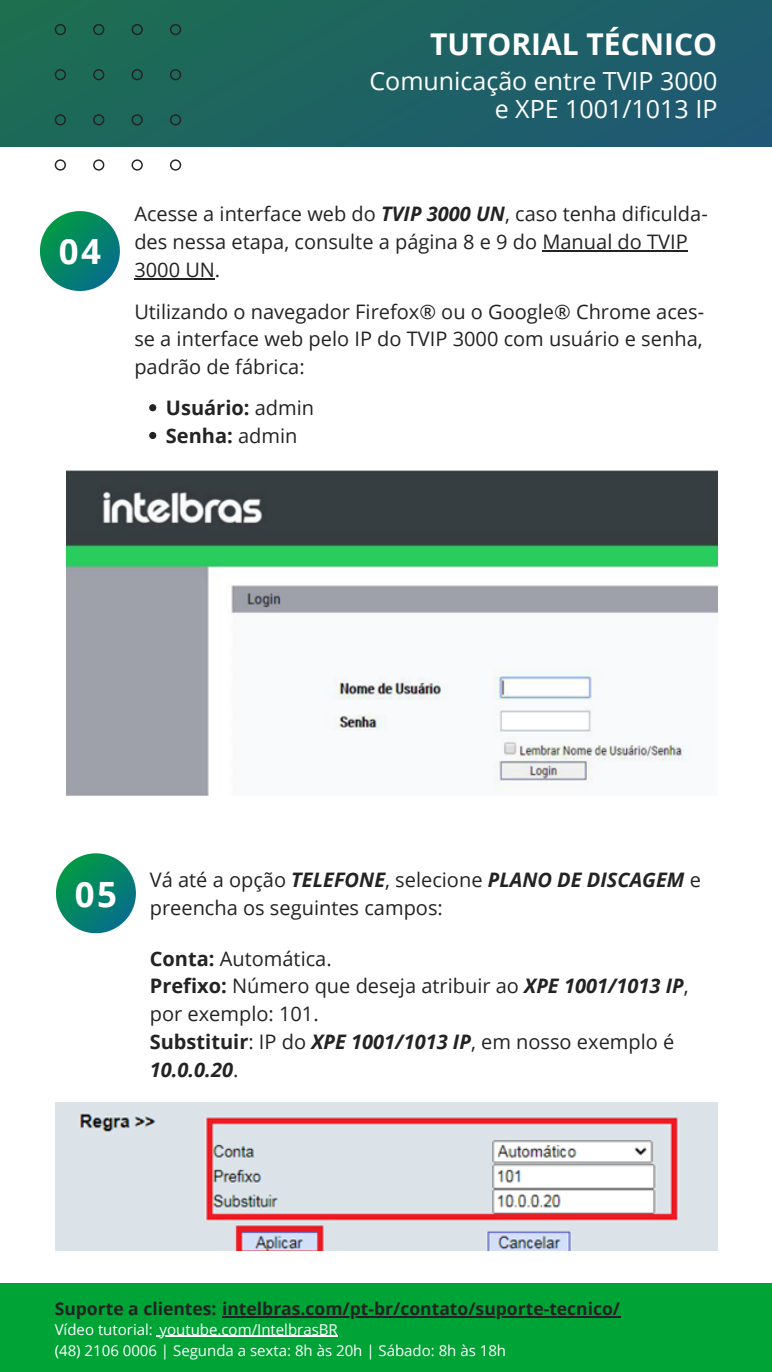
<style>
.page{position:relative;width:772px;height:1372px;background:#fff}
.page>*{position:absolute;margin:0;border:0;box-sizing:border-box;transform-origin:0 0}
.t1{font:700 34.8px "Open Sans";color:#fff}
.t2{font:700 30px "Open Sans";color:#fff}
.t3{font:25px "Open Sans";color:#fff}
.t4{font:20px/27.8px "Open Sans";color:#232323}
.t5{font:italic 700 20px/27.8px "Open Sans";color:#232323}
.t6{font:700 20px "Open Sans";color:#232323}
.t7{font:700 17.5px "Open Sans";color:#232323}
.t8{font:15px "Open Sans";color:#fff}
.s1{font-weight:700;font-style:italic}
.s2{font-weight:400}
.s3{font-weight:400;font-style:normal}
.s4{font-weight:700}
.s5{font-style:normal}
</style>
<div class="page">
<div style="left:0;top:0;width:771px;height:146px;background:linear-gradient(to right,#1d6e51,#1f5972)"></div>
<svg style="left:55px;top:24px;width:126px;height:147px"></svg>
<div style="left:0;top:1283px;width:771px;height:89px;background:#00a335"></div>
<svg style="left:40px;top:211px;width:80px;height:80px"></svg>
<img style="left:66px;top:470px;width:651px;height:326px">
<hr style="left:542px;top:250px;width:145px;height:2px;background:#232323">
<hr style="left:134px;top:278px;width:81px;height:2px;background:#232323">
<svg style="left:56px;top:853px;width:80px;height:80px"></svg>
<img style="left:56px;top:1102px;width:661px;height:149px">
<hr style="left:222px;top:1316px;width:398px;height:1px;background:#232323">
<hr style="left:159px;top:1335px;width:179px;height:2px;background:#fff">
<svg style="left:149px;top:404px;width:7px;height:7px"></svg>
<svg style="left:149px;top:432px;width:7px;height:7px"></svg>
<p class="t2" style="left:430px;top:23px;width:288px">TUTORIAL TÉCNICO</p>
<p class="t3" style="left:369px;top:63px;width:349px">Comunicação entre TVIP 3000</p>
<p class="t3" style="left:494px;top:91px;width:224px">e XPE 1001/1013 IP</p>
<p class="t1" style="left:59px;top:227px;width:44px">04</p>
<p class="t4" style="left:134px;top:200px;width:574px">Acesse a interface web do <span class="s1">TVIP 3000 UN</span>, caso tenha dificulda&shy;des nessa etapa, consulte a página 8 e 9 do Manual do TVIP<br>3000 UN.</p>
<p class="t4" style="left:134px;top:297px;width:571px;text-align:justify">Utilizando o navegador Firefox® ou o Google® Chrome aces&shy;se a interface web pelo IP do TVIP 3000 com usuário e senha, padrão de fábrica:</p>
<p class="t6" style="left:166px;top:394px;width:150px">Usuário: <span class="s2">admin</span></p>
<p class="t6" style="left:166px;top:421px;width:133px">Senha: <span class="s2">admin</span></p>
<p class="t1" style="left:75px;top:869px;width:44px">05</p>
<p class="t5" style="left:150px;top:865px;width:552px"><span class="s3">Vá até a opção</span> TELEFONE<span class="s3">, selecione</span> PLANO DE DISCAGEM <span class="s3">e</span></p>
<p class="t4" style="left:150px;top:893px;width:294px">preencha os seguintes campos:</p>
<p class="t4" style="left:150px;top:944px;width:183px"><span class="s4">Conta:</span> Automática.</p>
<p class="t4" style="left:150px;top:972px;width:540px"><span class="s4">Prefixo:</span> Número que deseja atribuir ao <span class="s1">XPE 1001/1013 IP</span>, por exemplo: 101.</p>
<p class="t5" style="left:150px;top:1027px;width:526px"><span class="s5">Substituir</span><span class="s3">: IP do</span> XPE 1001/1013 IP<span class="s3">, em nosso exemplo é<br></span>10.0.0.20<span class="s3">.</span></p>
<p class="t7" style="left:55px;top:1296px;width:567px">Suporte a clientes: intelbras.com/pt-br/contato/suporte-tecnico/</p>
<p class="t8" style="left:55px;top:1319px;width:284px">Vídeo tutorial: youtube.com/IntelbrasBR</p>
<p class="t8" style="left:55px;top:1340px;width:453px">(48) 2106 0006 | Segunda a sexta: 8h às 20h | Sábado: 8h às 18h</p>
</div>
